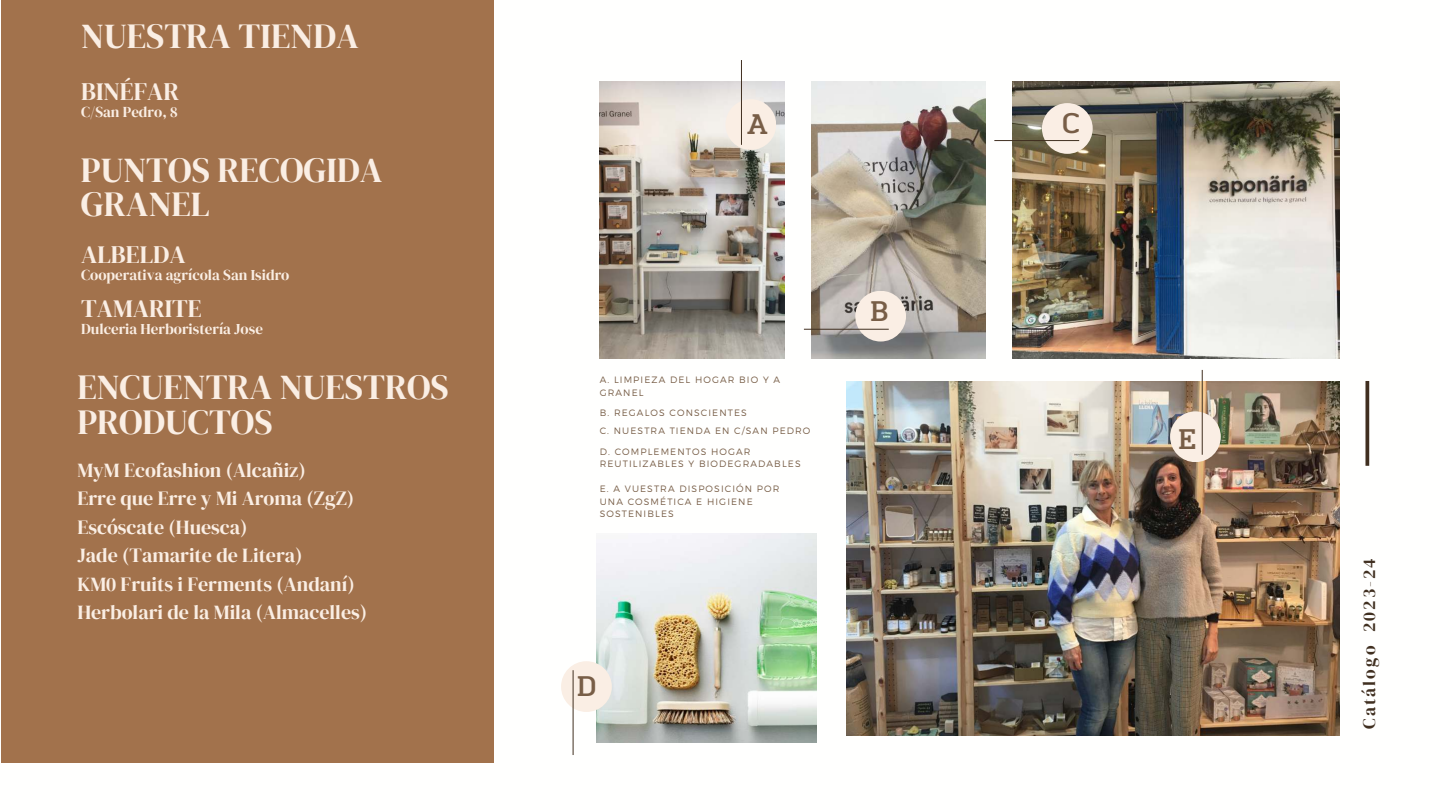
<style>
.page{position:relative;width:1440px;height:810px;background:#fff}
.page>*{position:absolute;margin:0;border:0;box-sizing:border-box;transform-origin:0 0}
.t1{font:35px/34.5px "DM Serif Display";color:#faeee4}
.t2{font:27.5px "RTL Jannah Medium";color:#785e47}
.t3{font:25px "DM Serif Display";color:#faeee4}
.t4{font:20px/28.5px "DM Serif Display";color:#faeee4}
.t5{font:17.5px "DM Serif Display";letter-spacing:.12em;color:#402f20}
.t6{font:15px "DM Serif Display";color:#faeee4}
.t7{font:300 9.2px/12.8px "Montserrat";letter-spacing:.12em;color:#785e47}
</style>
<div class="page">
<div style="left:2px;top:0;width:492px;height:763px;background:#a2724c"></div>
<svg style="left:1365px;top:381px;width:4px;height:85px"></svg>
<img style="left:600px;top:81px;width:185px;height:277px">
<img style="left:596px;top:534px;width:220px;height:208px">
<img style="left:811px;top:81px;width:175px;height:277px">
<img style="left:1012px;top:81px;width:327px;height:277px">
<img style="left:846px;top:382px;width:493px;height:354px">
<div style="left:561px;top:661px;width:51px;height:51px;background:#faeee4;border-radius:50%"></div>
<hr style="left:573px;top:670px;width:1px;height:85px;background:#402f20">
<div style="left:855px;top:291px;width:51px;height:51px;background:#faeee4;border-radius:50%"></div>
<hr style="left:804px;top:329px;width:85px;height:1px;background:#402f20">
<div style="left:725px;top:99px;width:51px;height:51px;background:#faeee4;border-radius:50%"></div>
<hr style="left:741px;top:60px;width:1px;height:85px;background:#402f20">
<div style="left:1042px;top:103px;width:51px;height:51px;background:#faeee4;border-radius:50%"></div>
<hr style="left:994px;top:140px;width:85px;height:1px;background:#402f20">
<div style="left:1170px;top:411px;width:51px;height:51px;background:#faeee4;border-radius:50%"></div>
<hr style="left:1202px;top:370px;width:1px;height:85px;background:#402f20">
<h1 class="t1" style="left:81px;top:20px;width:279px">NUESTRA TIENDA</h1>
<h3 class="t3" style="left:81px;top:77px;width:100px">BINÉFAR</h3>
<h3 class="t6" style="left:81px;top:104px;width:98px">C/San Pedro, 8</h3>
<h1 class="t1" style="left:81px;top:153px;width:303px">PUNTOS RECOGIDA<br>GRANEL</h1>
<h3 class="t3" style="left:81px;top:240px;width:106px">ALBELDA</h3>
<h3 class="t6" style="left:81px;top:266px;width:210px">Cooperativa agrícola San Isidro</h3>
<h3 class="t3" style="left:81px;top:294px;width:122px">TAMARITE</h3>
<h3 class="t6" style="left:81px;top:321px;width:183px">Dulceria Herboristería Jose</h3>
<h1 class="t1" style="left:77px;top:371px;width:373px">ENCUENTRA NUESTROS<br>PRODUCTOS</h1>
<h3 class="t4" style="left:77px;top:456px;width:291px">MyM Ecofashion (Alcañiz)<br>Erre que Erre y Mi Aroma (ZgZ)<br>Escóscate (Huesca)<br>Jade (Tamarite de Litera)<br>KM0 Fruits i Ferments (Andaní)<br>Herbolari de la Mila (Almacelles)</h3>
<h2 class="t2" style="left:747px;top:105px;width:22px">A</h2>
<h2 class="t2" style="left:1062px;top:105px;width:20px">C</h2>
<p class="t7" style="left:600px;top:373px;width:182px">A. LIMPIEZA DEL HOGAR BIO Y A<br>GRANEL</p>
<p class="t7" style="left:600px;top:424px;width:212px">C. NUESTRA TIENDA EN C/SAN PEDRO</p>
<p class="t7" style="left:600px;top:406px;width:149px">B. REGALOS CONSCIENTES</p>
<p class="t7" style="left:600px;top:445px;width:202px">D. COMPLEMENTOS HOGAR<br>REUTILIZABLES Y BIODEGRADABLES</p>
<p class="t7" style="left:600px;top:482px;width:181px">E. A VUESTRA DISPOSICIÓN POR<br>UNA COSMÉTICA E HIGIENE<br>SOSTENIBLES</p>
<h2 class="t2" style="left:870px;top:293px;width:20px">B</h2>
<h2 class="t2" style="left:577px;top:667px;width:22px">D</h2>
<h2 class="t2" style="left:1178px;top:420px;width:21px">E</h2>
<h3 class="t5" style="left:1359px;top:729px;width:172px;rotate:-90deg">Catálogo 2023-24</h3>
</div>
